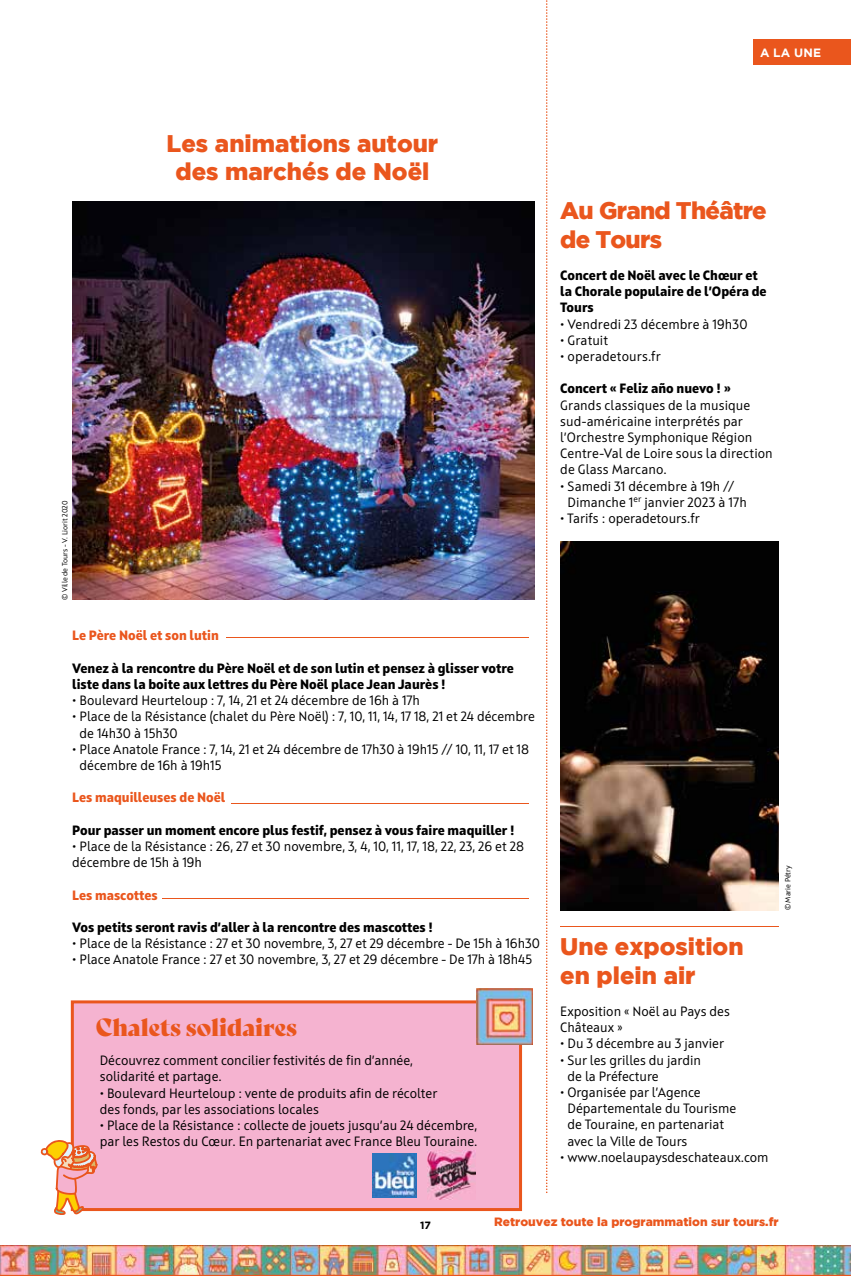
<style>
.page{position:relative;width:851px;height:1276px;background:#fff}
.page>*{position:absolute;margin:0;border:0;box-sizing:border-box;transform-origin:0 0}
.t1{font:900 24px/28.8px "Gotham";color:#ea561d;text-align:center}
.t2{font:900 24px/28.8px "Gotham";letter-spacing:-.03em;color:#ea561d}
.t3{font:24px "Bely Display";letter-spacing:-.01em;color:#ea561d}
.t4{font:13.5px/16.2px "Squad";color:#000}
.t5{font:800 13.5px/16.2px "Squad";color:#000}
.t6{font:800 13.5px "Squad";color:#ea561d}
.t7{font:900 12px "Gotham";color:#ea561d}
.t8{font:700 12px "Gotham";color:#fff}
.t9{font:700 10.5px "Gotham";color:#000}
.t10{font:7.5px "Squad";color:#000}
</style>
<div class="page">
<img style="left:0;top:1246px;width:850px;height:29px">
<hr style="left:0;top:1275px;width:850px;height:1px;background:#e9561d">
<img style="left:72px;top:201px;width:462px;height:399px">
<hr style="left:560px;top:925px;width:218px;height:1px;background:#ea561d">
<img style="left:560px;top:541px;width:218px;height:369px">
<div style="left:71px;top:1000px;width:451px;height:211px;background:#f5b3d0"></div>
<svg style="left:546px;top:0;width:1px;height:1193px"></svg>
<svg style="left:40px;top:1139px;width:58px;height:76px"></svg>
<hr style="left:162px;top:898px;width:366px;height:1px;background:#ea561d">
<hr style="left:230px;top:803px;width:298px;height:1px;background:#ea561d">
<hr style="left:226px;top:637px;width:302px;height:1px;background:#ea561d">
<img style="left:372px;top:1153px;width:44px;height:44px">
<img style="left:427px;top:1150px;width:49px;height:49px">
<img style="left:476px;top:988px;width:56px;height:57px">
<div style="left:753px;top:40px;width:97px;height:25px;background:#ea561d"></div>
<p class="t8" style="left:760px;top:46px;width:63px">A LA UNE</p>
<h1 class="t1" style="left:167px;top:128px;width:273px">Les animations autour des marchés de Noël</h1>
<p class="t10" style="left:60px;top:599px;width:100px;rotate:-90deg">© Ville de Tours - V. Liorit 2020</p>
<p class="t6" style="left:72px;top:627px;width:148px">Le Père Noël et son lutin</p>
<p class="t5" style="left:72px;top:660px;width:443px">Venez à la rencontre du Père Noël et de son lutin et pensez à glisser votre liste dans la boite aux lettres du Père Noël place Jean Jaurès !</p>
<p class="t4" style="left:72px;top:692px;width:349px">• Boulevard Heurteloup : 7, 14, 21 et 24 décembre de 16h à 17h</p>
<p class="t4" style="left:80px;top:708px;width:457px;text-indent:-7px">• Place de la Résistance (chalet du Père Noël) : 7, 10, 11, 14, 17 18, 21 et 24 décembre de 14h30 à 15h30</p>
<p class="t4" style="left:80px;top:741px;width:451px;text-indent:-7px">• Place Anatole France : 7, 14, 21 et 24 décembre de 17h30 à 19h15 // 10, 11, 17 et 18 décembre de 16h à 19h15</p>
<p class="t6" style="left:72px;top:789px;width:155px">Les maquilleuses de Noël</p>
<p class="t5" style="left:72px;top:822px;width:443px">Pour passer un moment encore plus festif, pensez à vous faire maquiller !</p>
<p class="t4" style="left:72px;top:838px;width:453px">• Place de la Résistance : 26, 27 et 30 novembre, 3, 4, 10, 11, 17, 18, 22, 23, 26 et 28 décembre de 15h à 19h</p>
<p class="t6" style="left:72px;top:886px;width:87px">Les mascottes</p>
<p class="t5" style="left:72px;top:919px;width:362px">Vos petits seront ravis d’aller à la rencontre des mascottes !</p>
<p class="t4" style="left:72px;top:935px;width:469px">• Place de la Résistance : 27 et 30 novembre, 3, 27 et 29 décembre - De 15h à 16h30</p>
<p class="t4" style="left:72px;top:951px;width:461px">• Place Anatole France : 27 et 30 novembre, 3, 27 et 29 décembre - De 17h à 18h45</p>
<h1 class="t3" style="left:96px;top:1008px;width:203px">Chalets solidaires</h1>
<p class="t4" style="left:100px;top:1052px;width:314px">Découvrez comment concilier festivités de fin d’année, solidarité et partage.</p>
<p class="t4" style="left:100px;top:1084px;width:339px">• Boulevard Heurteloup : vente de produits afin de récolter des fonds, par les associations locales</p>
<p class="t4" style="left:100px;top:1117px;width:379px">• Place de la Résistance : collecte de jouets jusqu’au 24 décembre, par les Restos du Cœur. En partenariat avec France Bleu Touraine.</p>
<h1 class="t2" style="left:560px;top:195px;width:208px">Au Grand Théâtre de Tours</h1>
<p class="t5" style="left:560px;top:267px;width:208px">Concert de Noël avec le Chœur et la Chorale populaire de l’Opéra de<br>Tours</p>
<p class="t4" style="left:560px;top:316px;width:189px">• Vendredi 23 décembre à 19h30</p>
<p class="t4" style="left:560px;top:332px;width:49px">• Gratuit</p>
<p class="t4" style="left:560px;top:348px;width:102px">• operadetours.fr</p>
<p class="t5" style="left:560px;top:380px;width:172px">Concert « Feliz año nuevo ! »</p>
<p class="t4" style="left:560px;top:397px;width:214px">Grands classiques de la musique sud-américaine interprétés par l’Orchestre Symphonique Région<br>Centre-Val de Loire sous la direction de Glass Marcano.</p>
<p class="t4" style="left:567px;top:478px;width:181px;text-indent:-7px">• Samedi 31 décembre à 19h //<br>Dimanche 1<sup>er</sup> janvier 2023 à 17h</p>
<p class="t4" style="left:560px;top:510px;width:141px">• Tarifs : operadetours.fr</p>
<h1 class="t1" style="left:560px;top:931px;width:185px;text-align:left">Une exposition en plein air</h1>
<p class="t4" style="left:560px;top:1003px;width:171px">Exposition « Noël au Pays des<br>Châteaux »</p>
<p class="t4" style="left:560px;top:1035px;width:165px">• Du 3 décembre au 3 janvier</p>
<p class="t4" style="left:567px;top:1051px;width:135px;text-indent:-7px">• Sur les grilles du jardin de la Préfecture</p>
<p class="t4" style="left:567px;top:1084px;width:170px;text-indent:-7px">• Organisée par l’Agence<br>Départementale du Tourisme de Touraine, en partenariat avec la Ville de Tours</p>
<p class="t4" style="left:560px;top:1149px;width:210px">• www.noelaupaysdeschateaux.com</p>
<p class="t10" style="left:783px;top:910px;width:46px;rotate:-90deg">© Marie Pétry</p>
<p class="t9" style="left:420px;top:1219px;width:12px">17</p>
<p class="t7" style="left:494px;top:1214px;width:286px">Retrouvez toute la programmation sur tours.fr</p>
</div>
